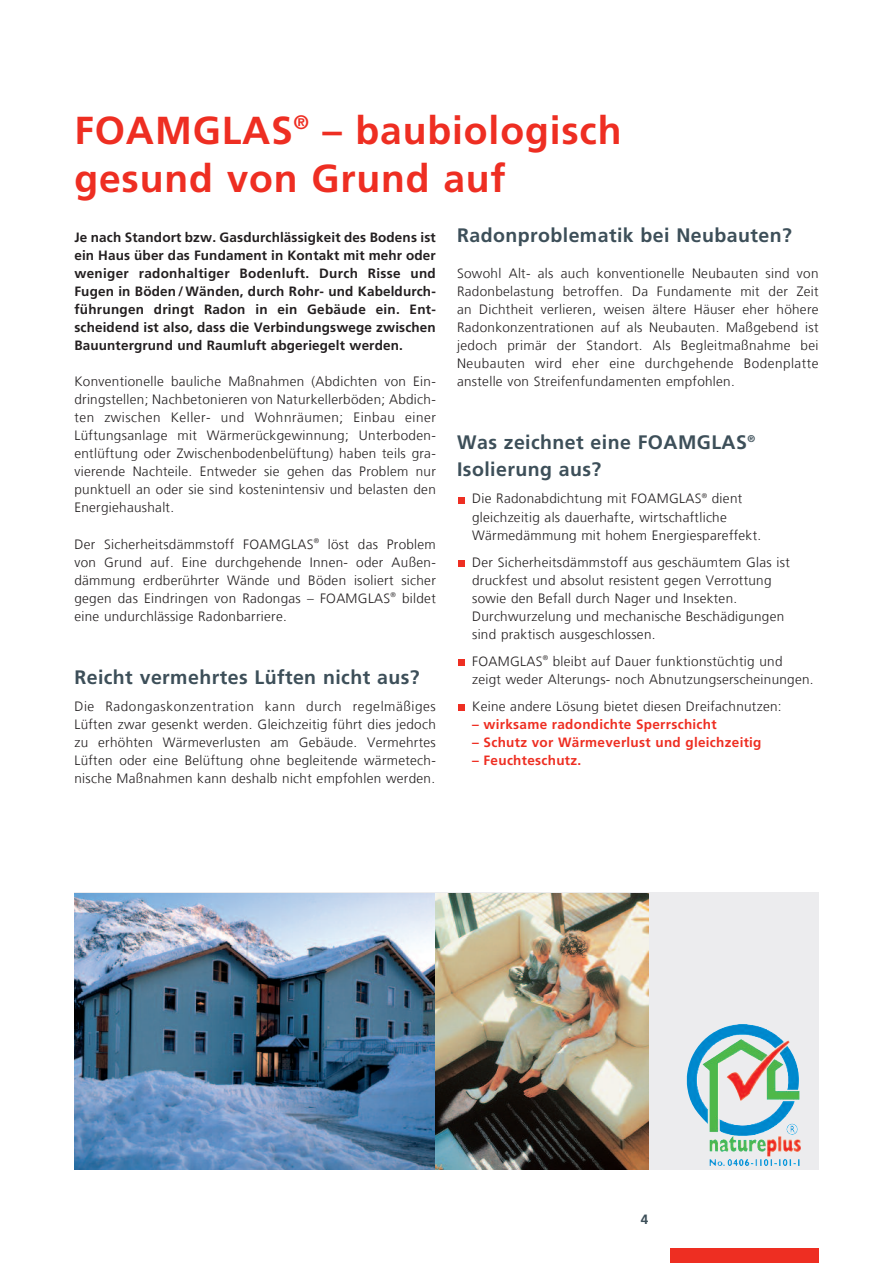
<style>
.page{position:relative;width:893px;height:1263px;background:#fff}
.page>*{position:absolute;margin:0;border:0;box-sizing:border-box;transform-origin:0 0}
.t1{font:700 39px/48px "Frutiger LT Com";letter-spacing:.02em;color:#ee2e22}
.t2{font:700 19.5px/27px "Frutiger LT Com";letter-spacing:.02em;color:#3d4f59}
.t3{font:300 13.5px/18px "Frutiger LT Com";letter-spacing:.02em;color:#231f20;text-align:justify}
.t4{font:700 13.5px/18px "Frutiger LT Com";letter-spacing:.01em;color:#231f20;text-align:justify}
.t5{font:700 13.5px "Frutiger LT Com";letter-spacing:.02em;color:#ee2e22}
.t6{font:700 13.5px "Frutiger LT Com";color:#3d4f59}
</style>
<div class="page">
<div style="left:74px;top:892px;width:745px;height:277px;background:#ececee"></div>
<div style="left:670px;top:1248px;width:149px;height:15px;background:#ee2e22"></div>
<svg style="left:458px;top:497px;width:6px;height:6px"></svg>
<svg style="left:458px;top:560px;width:6px;height:6px"></svg>
<svg style="left:458px;top:659px;width:6px;height:6px"></svg>
<svg style="left:458px;top:704px;width:6px;height:6px"></svg>
<img style="left:74px;top:893px;width:574px;height:276px">
<img style="left:687px;top:1024px;width:113px;height:128px">
<h1 class="t1" style="left:74px;top:110px;width:549px">FOAMGLAS<sup>®</sup> – baubiologisch gesund von Grund auf</h1>
<h2 class="t2" style="left:457px;top:224px;width:336px">Radonproblematik bei Neubauten?</h2>
<p class="t3" style="left:457px;top:266px;width:363px">Sowohl Alt- als auch konventionelle Neubauten sind von Radonbelastung betroffen. Da Fundamente mit der Zeit an Dichtheit verlieren, weisen ältere Häuser eher höhere Radonkonzentrationen auf als Neubauten. Maßgebend ist jedoch primär der Standort. Als Begleitmaßnahme bei Neubauten wird eher eine durchgehende Bodenplatte anstelle von Streifenfundamenten empfohlen.</p>
<p class="t4" style="left:74px;top:230px;width:363px">Je nach Standort bzw. Gasdurchlässigkeit des Bodens ist ein Haus über das Fundament in Kontakt mit mehr oder weniger radonhaltiger Bodenluft. Durch Risse und Fugen in Böden /Wänden, durch Rohr- und Kabeldurch&shy;führungen dringt Radon in ein Gebäude ein. Ent&shy;scheidend ist also, dass die Verbindungswege zwischen Bauuntergrund und Raumluft abgeriegelt werden.</p>
<p class="t3" style="left:74px;top:374px;width:363px">Konventionelle bauliche Maßnahmen (Abdichten von Ein&shy;dringstellen; Nachbetonieren von Naturkellerböden; Abdich&shy;ten zwischen Keller- und Wohnräumen; Einbau einer Lüftungsanlage mit Wärmerückgewinnung; Unterboden&shy;entlüftung oder Zwischenbodenbelüftung) haben teils gra&shy;vierende Nachteile. Entweder sie gehen das Problem nur punktuell an oder sie sind kostenintensiv und belasten den Energiehaushalt.</p>
<p class="t3" style="left:74px;top:536px;width:363px">Der Sicherheitsdämmstoff FOAMGLAS<sup>®</sup> löst das Problem von Grund auf. Eine durchgehende Innen- oder Außen&shy;dämmung erdberührter Wände und Böden isoliert sicher gegen das Eindringen von Radongas – FOAMGLAS<sup>®</sup> bildet eine undurchlässige Radonbarriere.</p>
<h2 class="t2" style="left:457px;top:431px;width:300px">Was zeichnet eine FOAMGLAS<sup>®<br></sup>Isolierung aus?</h2>
<p class="t3" style="left:472px;top:491px;width:291px;text-align:left">Die Radonabdichtung mit FOAMGLAS<sup>®</sup> dient gleichzeitig als dauerhafte, wirtschaftliche<br>Wärmedämmung mit hohem Energiespareffekt.</p>
<p class="t3" style="left:472px;top:554px;width:319px;text-align:left">Der Sicherheitsdämmstoff aus geschäumtem Glas ist druckfest und absolut resistent gegen Verrottung sowie den Befall durch Nager und Insekten.<br>Durchwurzelung und mechanische Beschädigungen sind praktisch ausgeschlossen.</p>
<p class="t3" style="left:472px;top:653px;width:343px">FOAMGLAS<sup>®</sup> bleibt auf Dauer funktionstüchtig und zeigt weder Alterungs- noch Abnutzungserscheinungen.</p>
<p class="t3" style="left:472px;top:698px;width:311px">Keine andere Lösung bietet diesen Dreifachnutzen:</p>
<p class="t5" style="left:472px;top:718px;width:246px">– wirksame radondichte Sperrschicht</p>
<p class="t5" style="left:472px;top:736px;width:291px">– Schutz vor Wärmeverlust und gleichzeitig</p>
<p class="t5" style="left:472px;top:754px;width:111px">– Feuchteschutz.</p>
<h2 class="t2" style="left:74px;top:665px;width:347px">Reicht vermehrtes Lüften nicht aus?</h2>
<p class="t3" style="left:74px;top:698px;width:363px">Die Radongaskonzentration kann durch regelmäßiges Lüften zwar gesenkt werden. Gleichzeitig führt dies jedoch zu erhöhten Wärmeverlusten am Gebäude. Vermehrtes Lüften oder eine Belüftung ohne begleitende wärmetech&shy;nische Maßnahmen kann deshalb nicht empfohlen werden.</p>
<p class="t6" style="left:641px;top:1213px;width:9px">4</p>
</div>
